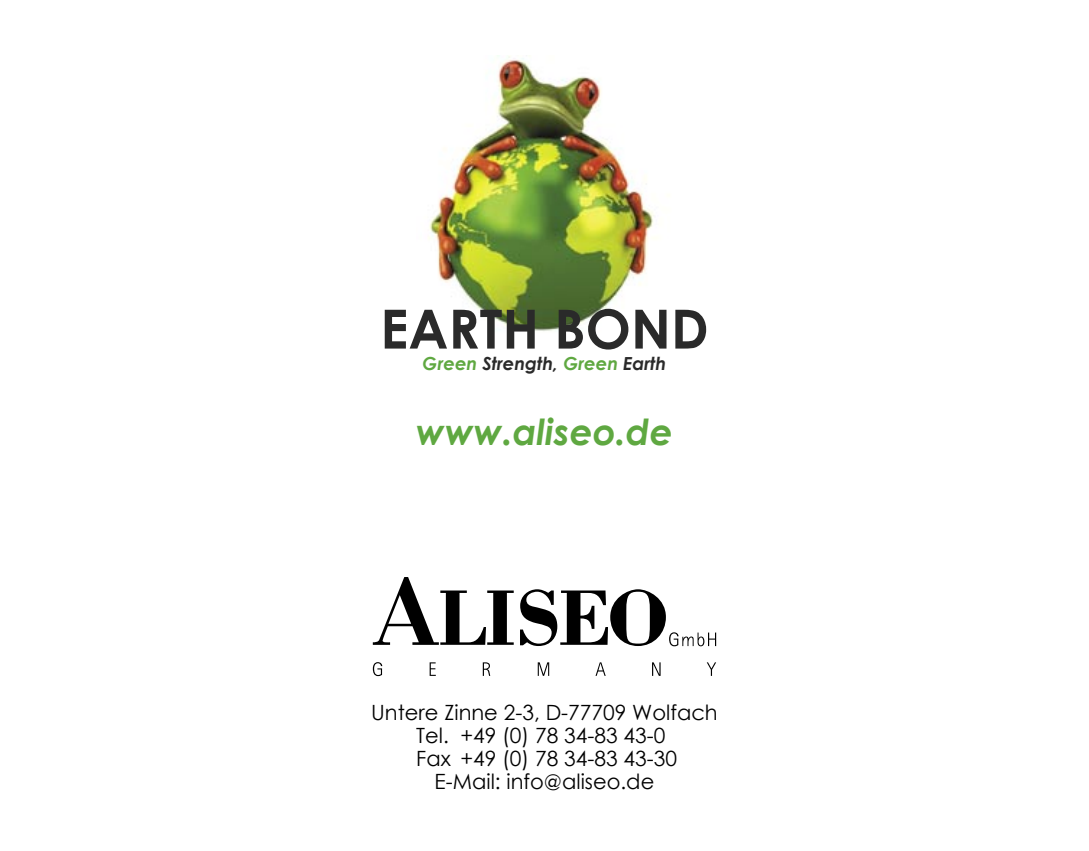
<style>
.page{position:relative;width:1089px;height:851px;background:#fff}
.page>*{position:absolute;margin:0;border:0;box-sizing:border-box;transform-origin:0 0}
.t1{font:700 54px "Century Gothic";color:#2a2a2a}
.t2{font:italic 700 36px "Century Gothic";color:#5fa841}
.t3{font:21px "Century Gothic";color:#000}
.t4{font:italic 700 18px "Century Gothic";color:#2a2a2a}
.s1{color:#5fa841}
</style>
<div class="page">
<img style="left:428px;top:55px;width:226px;height:276px">
<svg style="left:373px;top:577px;width:140px;height:67px"></svg>
<svg style="left:373px;top:662px;width:9px;height:14px"></svg>
<svg style="left:429px;top:662px;width:7px;height:13px"></svg>
<svg style="left:483px;top:662px;width:7px;height:13px"></svg>
<svg style="left:538px;top:662px;width:11px;height:13px"></svg>
<svg style="left:595px;top:662px;width:10px;height:13px"></svg>
<svg style="left:652px;top:662px;width:8px;height:13px"></svg>
<svg style="left:706px;top:662px;width:10px;height:13px"></svg>
<svg style="left:520px;top:589px;width:196px;height:57px"></svg>
<p class="t1" style="left:380px;top:288px;width:330px">EARTH BOND</p>
<p class="t4" style="left:422px;top:350px;width:245px"><span class="s1">Green</span> Strength, <span class="s1">Green</span> Earth</p>
<p class="t2" style="left:416px;top:404px;width:258px">www.aliseo.de</p>
<p class="t3" style="left:371px;top:697px;width:348px">Untere Zinne 2-3, D-77709 Wolfach</p>
<p class="t3" style="left:416px;top:720px;width:251px">Tel. +49 (0) 78 34-83 43-0</p>
<p class="t3" style="left:416px;top:743px;width:262px">Fax +49 (0) 78 34-83 43-30</p>
<p class="t3" style="left:434px;top:767px;width:221px">E-Mail: info@aliseo.de</p>
</div>
